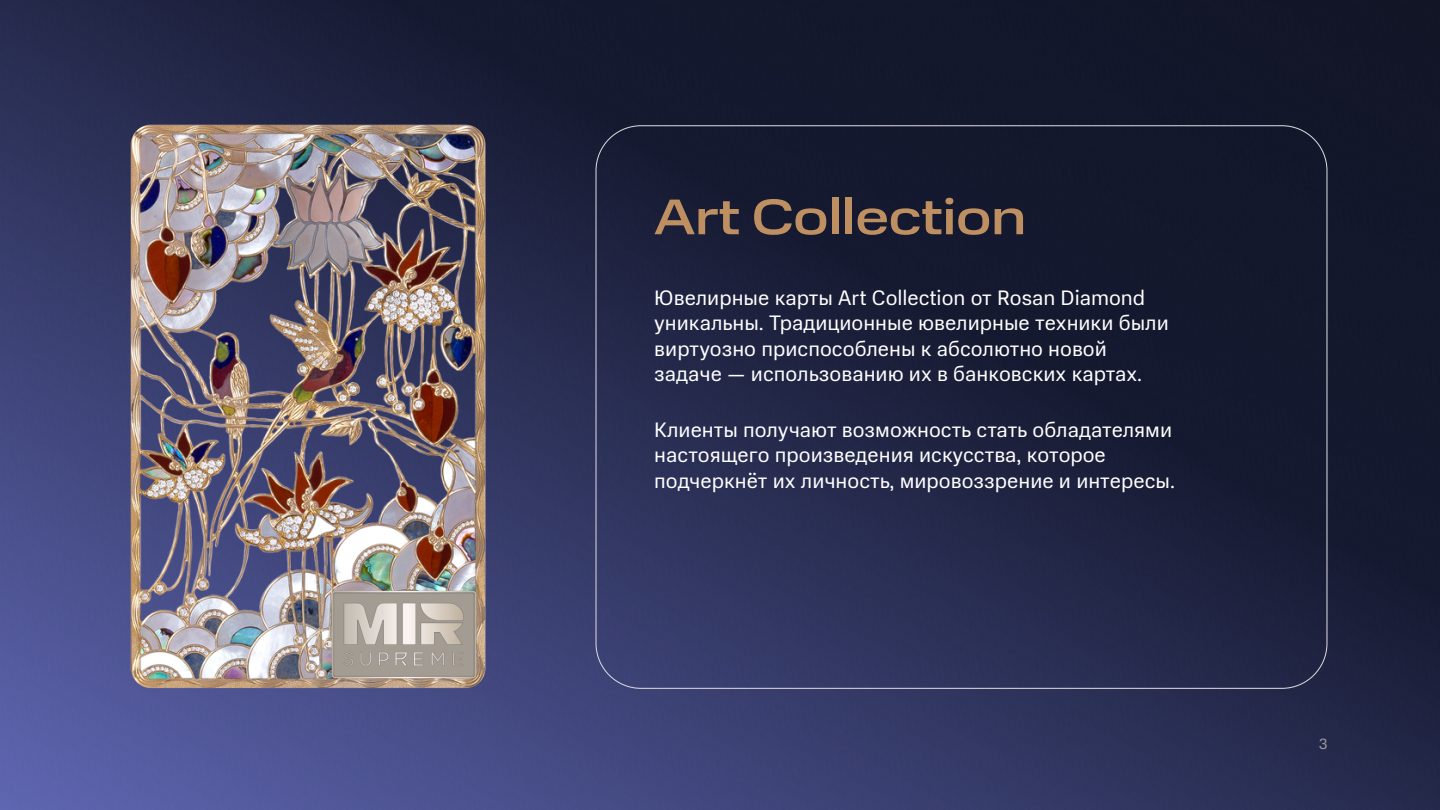
<style>
.page{position:relative;width:1440px;height:810px;background:#fff}
.page>*{position:absolute;margin:0;border:0;box-sizing:border-box;transform-origin:0 0}
.t1{font:500 50.25px "MTS Wide";color:#be8f61}
.t2{font:21px/25.5px "MTS Sans";color:#fff}
.t3{font:15px "MTS Sans";color:#999}
</style>
<div class="page">
<img style="left:0;top:0;width:1440px;height:810px">
<img style="left:131px;top:124px;width:355px;height:564px">
<img style="left:332px;top:591px;width:144px;height:87px">
<h1 class="t1" style="left:654px;top:189px;width:373px">Art Collection</h1>
<p class="t2" style="left:654px;top:285px;width:516px">Ювелирные карты Art Collection от Rosan Diamond уникальны. Традиционные ювелирные техники были виртуозно приспособлены к абсолютно новой задаче — использованию их в банковских картах.</p>
<p class="t2" style="left:654px;top:417px;width:522px">Клиенты получают возможность стать обладателями настоящего произведения искусства, которое подчеркнёт их личность, мировоззрение и интересы.</p>
<p class="t3" style="left:1319px;top:736px;width:10px">3</p>
</div>
